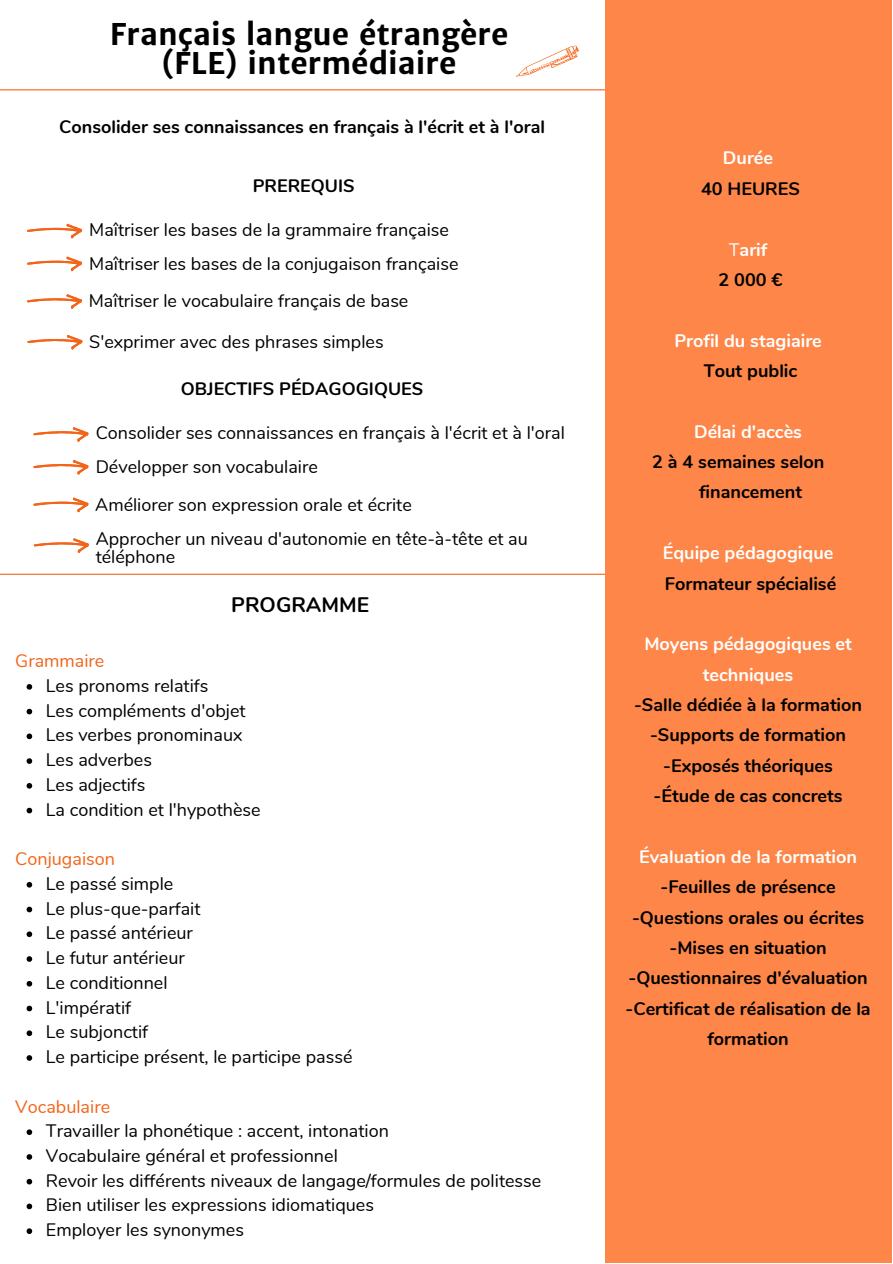
<style>
.page{position:relative;width:893px;height:1264px;background:#fff}
.page>*{position:absolute;margin:0;border:0;box-sizing:border-box;transform-origin:0 0}
.t1{font:700 30px/29.2px "Merriweather Sans";color:#000;text-align:center}
.t2{font:700 21px "Nunito";color:#000}
.t3{font:18px/24.8px "Nunito";color:#000}
.t4{font:700 18px/30.3px "Nunito";color:#000;text-align:center}
.t5{font:700 18px/30.3px "Nunito";color:#fff;text-align:center}
.t6{font:18px "Nunito";color:#f26419}
.s1{font-weight:400;color:#fff}
.s2{color:#fff}
</style>
<div class="page">
<hr style="left:0;top:89px;width:890px;height:1px;background:#f26419">
<svg style="left:27px;top:224px;width:55px;height:14px"></svg>
<hr style="left:0;top:573px;width:605px;height:2px;background:#f26419">
<div style="left:605px;top:0;width:287px;height:1262px;background:#fd8648"></div>
<svg style="left:516px;top:45px;width:63px;height:32px"></svg>
<svg style="left:27px;top:684px;width:5px;height:5px"></svg>
<svg style="left:27px;top:708px;width:5px;height:6px"></svg>
<svg style="left:27px;top:733px;width:5px;height:6px"></svg>
<svg style="left:27px;top:758px;width:5px;height:6px"></svg>
<svg style="left:27px;top:783px;width:5px;height:5px"></svg>
<svg style="left:27px;top:807px;width:5px;height:6px"></svg>
<svg style="left:27px;top:882px;width:5px;height:5px"></svg>
<svg style="left:27px;top:906px;width:5px;height:6px"></svg>
<svg style="left:27px;top:931px;width:5px;height:6px"></svg>
<svg style="left:27px;top:956px;width:5px;height:5px"></svg>
<svg style="left:27px;top:981px;width:5px;height:5px"></svg>
<svg style="left:27px;top:1005px;width:5px;height:6px"></svg>
<svg style="left:27px;top:1030px;width:5px;height:6px"></svg>
<svg style="left:27px;top:1055px;width:5px;height:5px"></svg>
<svg style="left:27px;top:1129px;width:5px;height:5px"></svg>
<svg style="left:27px;top:1154px;width:5px;height:5px"></svg>
<svg style="left:27px;top:1178px;width:5px;height:6px"></svg>
<svg style="left:27px;top:1203px;width:5px;height:6px"></svg>
<svg style="left:27px;top:1228px;width:5px;height:5px"></svg>
<svg style="left:27px;top:257px;width:55px;height:14px"></svg>
<svg style="left:27px;top:294px;width:55px;height:15px"></svg>
<svg style="left:27px;top:335px;width:56px;height:14px"></svg>
<svg style="left:33px;top:427px;width:56px;height:15px"></svg>
<svg style="left:33px;top:460px;width:56px;height:14px"></svg>
<svg style="left:33px;top:497px;width:56px;height:15px"></svg>
<svg style="left:34px;top:538px;width:55px;height:15px"></svg>
<h1 class="t1" style="left:110px;top:19px;width:400px">Français langue étrangère (FLE) intermédiaire</h1>
<p class="t4" style="left:59px;top:112px;width:487px">Consolider ses connaissances en français à l'écrit et à l'oral</p>
<p class="t4" style="left:253px;top:170px;width:103px">PREREQUIS</p>
<p class="t3" style="left:89px;top:213px;width:371px;line-height:33.9px">Maîtriser les bases de la grammaire française<br>Maîtriser les bases de la conjugaison française</p>
<p class="t3" style="left:89px;top:289px;width:321px">Maîtriser le vocabulaire français de base</p>
<p class="t3" style="left:89px;top:330px;width:296px">S'exprimer avec des phrases simples</p>
<p class="t4" style="left:181px;top:374px;width:244px">OBJECTIFS PÉDAGOGIQUES</p>
<p class="t3" style="left:96px;top:416px;width:470px;line-height:33.9px">Consolider ses connaissances en français à l'écrit et à l'oral<br>Développer son vocabulaire</p>
<p class="t3" style="left:95px;top:488px;width:434px;line-height:33.9px">Améliorer son expression orale et écrite<br>Approcher un niveau d'autonomie en tête-à-tête et au</p>
<p class="t3" style="left:96px;top:544px;width:81px">téléphone</p>
<p class="t6" style="left:15px;top:649px;width:91px">Grammaire</p>
<p class="t2" style="left:231px;top:591px;width:139px">PROGRAMME</p>
<p class="t3" style="left:46px;top:673px;width:216px">Les pronoms relatifs<br>Les compléments d'objet<br>Les verbes pronominaux<br>Les adverbes<br>Les adjectifs<br>La condition et l'hypothèse</p>
<p class="t6" style="left:15px;top:847px;width:101px">Conjugaison</p>
<p class="t3" style="left:46px;top:871px;width:308px">Le passé simple<br>Le plus-que-parfait<br>Le passé antérieur<br>Le futur antérieur<br>Le conditionnel<br>L'impératif<br>Le subjonctif<br>Le participe présent, le participe passé</p>
<p class="t6" style="left:15px;top:1094px;width:96px">Vocabulaire</p>
<p class="t3" style="left:46px;top:1118px;width:497px">Travailler la phonétique : accent, intonation<br>Vocabulaire général et professionnel<br>Revoir les différents niveaux de langage/formules de politesse Bien utiliser les expressions idiomatiques<br>Employer les synonymes</p>
<p class="t5" style="left:723px;top:143px;width:52px">Durée</p>
<p class="t4" style="left:701px;top:174px;width:100px">40 HEURES</p>
<p class="t4" style="left:718px;top:234px;width:65px"><span class="s1">T</span><span class="s2">arif<br></span>2 000 €</p>
<p class="t5" style="left:674px;top:325px;width:149px">Profil du stagiaire</p>
<p class="t4" style="left:703px;top:356px;width:95px">Tout public</p>
<p class="t5" style="left:694px;top:416px;width:109px">Délai d'accès</p>
<p class="t4" style="left:699px;top:447px;width:127px;text-align:left;text-indent:-47px">2 à 4 semaines selon financement</p>
<p class="t5" style="left:662px;top:538px;width:172px">Équipe pédagogique</p>
<p class="t4" style="left:664px;top:568px;width:173px">Formateur spécialisé</p>
<p class="t5" style="left:644px;top:629px;width:209px">Moyens pédagogiques et techniques</p>
<p class="t4" style="left:634px;top:690px;width:229px">-Salle dédiée à la formation -Supports de formation -Exposés théoriques -Étude de cas concrets</p>
<p class="t5" style="left:639px;top:841px;width:219px">Évaluation de la formation</p>
<p class="t4" style="left:625px;top:872px;width:246px">-Feuilles de présence -Questions orales ou écrites -Mises en situation -Questionnaires d'évaluation -Certificat de réalisation de la formation</p>
</div>
